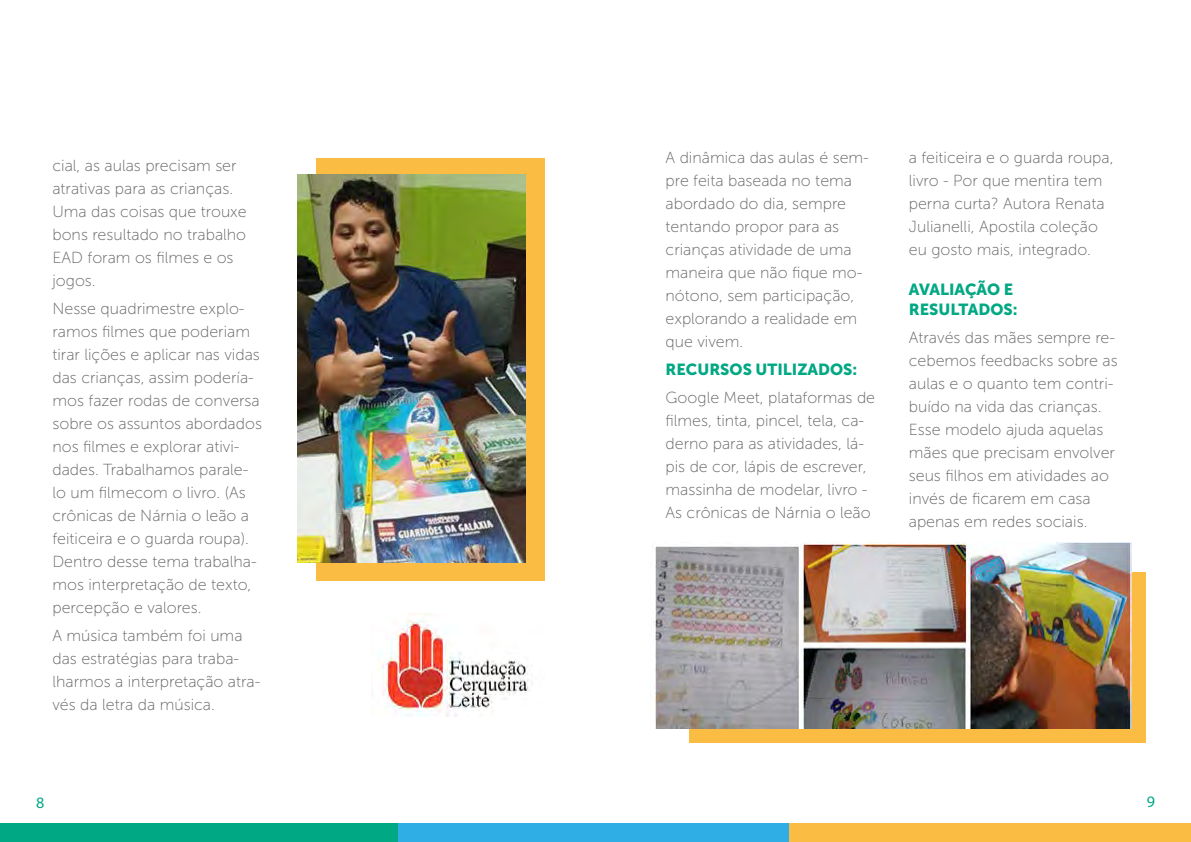
<style>
.page{position:relative;width:1191px;height:842px;background:#fff}
.page>*{position:absolute;margin:0;border:0;box-sizing:border-box;transform-origin:0 0}
.t1{font:16px/23px "Museo Sans 100";color:#646363}
.t2{font:16px/20.1px "Museo Sans 900";color:#00a883}
.t3{font:16px "Myriad Pro";color:#00a883}
</style>
<div class="page">
<div style="left:0;top:824px;width:399px;height:18px;background:#00a984"></div>
<div style="left:397px;top:824px;width:396px;height:18px;background:#2faee5"></div>
<div style="left:789px;top:824px;width:402px;height:18px;background:#fbbc43"></div>
<div style="left:689px;top:573px;width:456px;height:170px;background:#fbbc43"></div>
<div style="left:316px;top:159px;width:228px;height:422px;background:#fbbc43"></div>
<img style="left:378px;top:614px;width:152px;height:102px">
<img style="left:297px;top:174px;width:228px;height:388px">
<img style="left:654px;top:546px;width:146px;height:182px">
<img style="left:800px;top:543px;width:331px;height:185px">
<p class="t1" style="left:52px;top:154px;width:196px">cial, as aulas precisam ser atrativas para as crianças.<br>Uma das coisas que trouxe bons resultado no trabalho<br>EAD foram os filmes e os jogos.</p>
<p class="t1" style="left:52px;top:297px;width:211px">Nesse quadrimestre explo&shy;ramos filmes que poderiam tirar lições e aplicar nas vidas das crianças, assim podería&shy;mos fazer rodas de conversa sobre os assuntos abordados nos filmes e explorar ativi&shy;dades. Trabalhamos parale&shy;lo um filmecom o livro. (As crônicas de Nárnia o leão a feiticeira e o guarda roupa).<br>Dentro desse tema trabalha&shy;mos interpretação de texto, percepção e valores.</p>
<p class="t1" style="left:52px;top:624px;width:209px">A música também foi uma das estratégias para traba&shy;lharmos a interpretação atra&shy;vés da letra da música.</p>
<p class="t1" style="left:665px;top:146px;width:205px">A dinâmica das aulas é sem&shy;pre feita baseada no tema abordado do dia, sempre tentando propor para as crianças atividade de uma maneira que não fique mo&shy;nótono, sem participação, explorando a realidade em que vivem.</p>
<p class="t2" style="left:665px;top:359px;width:193px">RECURSOS UTILIZADOS:</p>
<p class="t1" style="left:665px;top:386px;width:211px">Google Meet, plataformas de filmes, tinta, pincel, tela, ca&shy;derno para as atividades, lá&shy;pis de cor, lápis de escrever, massinha de modelar, livro -<br>As crônicas de Nárnia o leão</p>
<p class="t1" style="left:909px;top:146px;width:206px">a feiticeira e o guarda roupa, livro - Por que mentira tem perna curta? Autora Renata<br>Julianelli, Apostila coleção eu gosto mais, integrado.</p>
<p class="t2" style="left:909px;top:279px;width:110px">AVALIAÇÃO E<br>RESULTADOS:</p>
<p class="t1" style="left:909px;top:327px;width:210px">Através das mães sempre re&shy;cebemos feedbacks sobre as aulas e o quanto tem contri&shy;buído na vida das crianças.<br>Esse modelo ajuda aquelas mães que precisam envolver seus filhos em atividades ao invés de ficarem em casa apenas em redes sociais.</p>
<p class="t3" style="left:36px;top:793px;width:10px">8</p>
<p class="t3" style="left:1146px;top:791px;width:10px">9</p>
</div>
